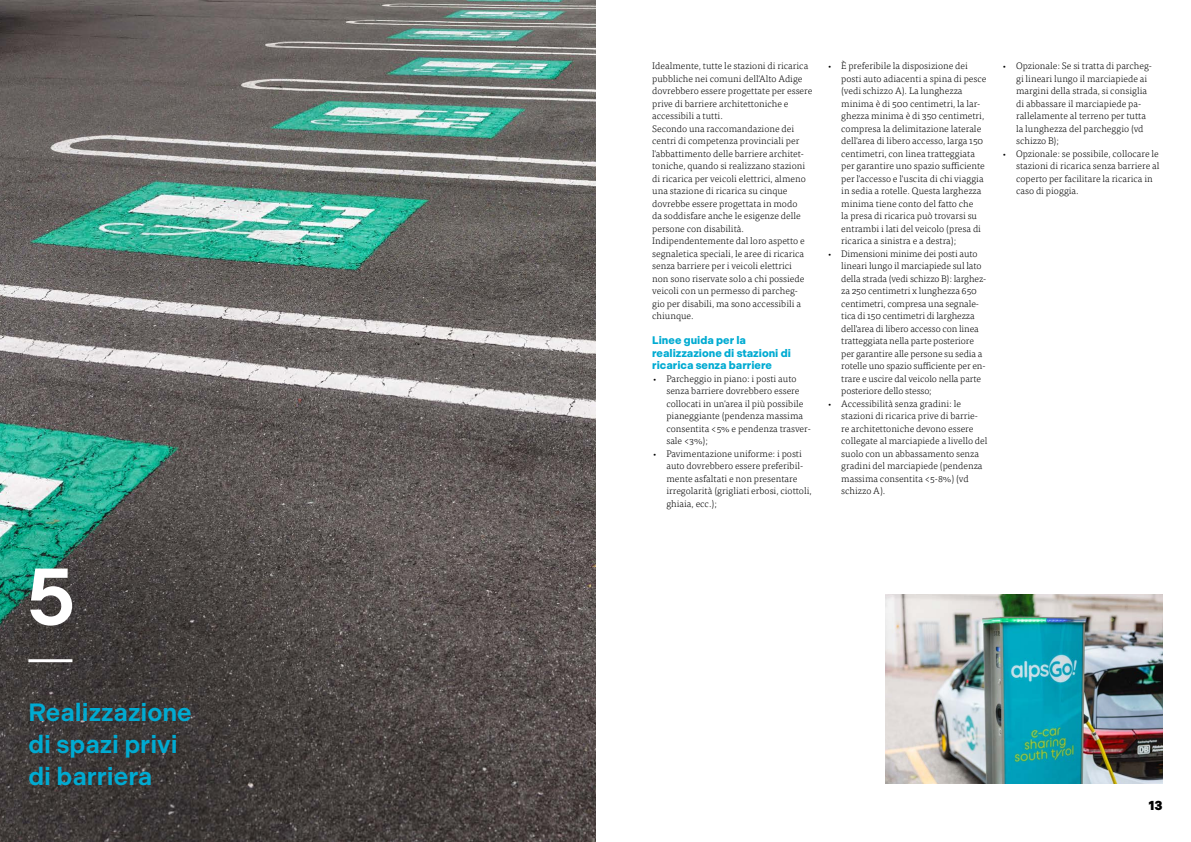
<style>
.page{position:relative;width:1191px;height:842px;background:#fff}
.page>*{position:absolute;margin:0;border:0;box-sizing:border-box;transform-origin:0 0}
.t1{font:600 80px "Indivisible";color:#fff}
.t2{font:600 25px/32px "Indivisible";color:#00abd2}
.t3{font:900 13px "Indivisible";color:#000}
.t4{font:700 11px/12.5px "Indivisible";color:#00abd2}
.t5{font:300 9.5px/12.5px "Tisa Pro";color:#000}
</style>
<div class="page">
<img style="left:0;top:0;width:595px;height:842px">
<hr style="left:28px;top:659px;width:44px;height:3px;background:#fff">
<img style="left:885px;top:594px;width:277px;height:189px">
<h1 class="t1" style="left:26px;top:550px;width:51px">5</h1>
<h2 class="t2" style="left:28px;top:696px;width:165px">Realizzazione di spazi privi di barriera</h2>
<p class="t5" style="left:652px;top:59px;width:162px">Idealmente, tutte le stazioni di ricarica pubbliche nei comuni dell'Alto Adige dovrebbero essere progettate per essere prive di barriere architettoniche e accessibili a tutti.<br>Secondo una raccomandazione dei centri di competenza provinciali per l'abbattimento delle barriere architet&shy;toniche, quando si realizzano stazioni di ricarica per veicoli elettrici, almeno una stazione di ricarica su cinque dovrebbe essere progettata in modo<br>da soddisfare anche le esigenze delle persone con disabilità.<br>Indipendentemente dal loro aspetto e segnaletica speciali, le aree di ricarica senza barriere per i veicoli elettrici<br>non sono riservate solo a chi possiede veicoli con un permesso di parcheg&shy;gio per disabili, ma sono accessibili a chiunque.</p>
<p class="t4" style="left:652px;top:334px;width:140px">Linee guida per la realizzazione di stazioni di ricarica senza barriere</p>
<p class="t5" style="left:666px;top:372px;width:146px;text-indent:-14px">• Parcheggio in piano: i posti auto senza barriere dovrebbero essere collocati in un'area il più possibile pianeggiante (pendenza massima consentita &lt;5% e pendenza trasver&shy;sale &lt;3%);</p>
<p class="t5" style="left:666px;top:447px;width:147px;text-indent:-14px">• Pavimentazione uniforme: i posti auto dovrebbero essere preferibil&shy;mente asfaltati e non presentare irregolarità (grigliati erbosi, ciottoli, ghiaia, ecc.);</p>
<p class="t5" style="left:841px;top:59px;width:147px;text-indent:-14px">• È preferibile la disposizione dei posti auto adiacenti a spina di pesce (vedi schizzo A). La lunghezza minima è di 500 centimetri, la lar&shy;ghezza minima è di 350 centimetri, compresa la delimitazione laterale dell'area di libero accesso, larga 150 centimetri, con linea tratteggiata per garantire uno spazio sufficiente per l'accesso e l'uscita di chi viaggia in sedia a rotelle. Questa larghezza minima tiene conto del fatto che<br>la presa di ricarica può trovarsi su entrambi i lati del veicolo (presa di ricarica a sinistra e a destra);</p>
<p class="t5" style="left:841px;top:247px;width:146px;text-indent:-14px">• Dimensioni minime dei posti auto lineari lungo il marciapiede sul lato della strada (vedi schizzo B): larghez&shy;za 250 centimetri x lunghezza 650 centimetri, compresa una segnale&shy;tica di 150 centimetri di larghezza dell'area di libero accesso con linea tratteggiata nella parte posteriore per garantire alle persone su sedia a rotelle uno spazio sufficiente per en&shy;trare e uscire dal veicolo nella parte posteriore dello stesso;</p>
<p class="t5" style="left:841px;top:397px;width:148px;text-indent:-14px">• Accessibilità senza gradini: le stazioni di ricarica prive di barrie&shy;re architettoniche devono essere collegate al marciapiede a livello del suolo con un abbassamento senza gradini del marciapiede (pendenza massima consentita &lt;5-8%) (vd schizzo A).</p>
<p class="t5" style="left:1016px;top:59px;width:137px;text-indent:-14px">• Opzionale: Se si tratta di parcheg&shy;gi lineari lungo il marciapiede ai margini della strada, si consiglia di abbassare il marciapiede pa&shy;rallelamente al terreno per tutta la lunghezza del parcheggio (vd schizzo B);</p>
<p class="t5" style="left:1016px;top:147px;width:145px;text-indent:-14px">• Opzionale: se possibile, collocare le stazioni di ricarica senza barriere al coperto per facilitare la ricarica in caso di pioggia.</p>
<h3 class="t3" style="left:1148px;top:798px;width:15px">13</h3>
</div>
